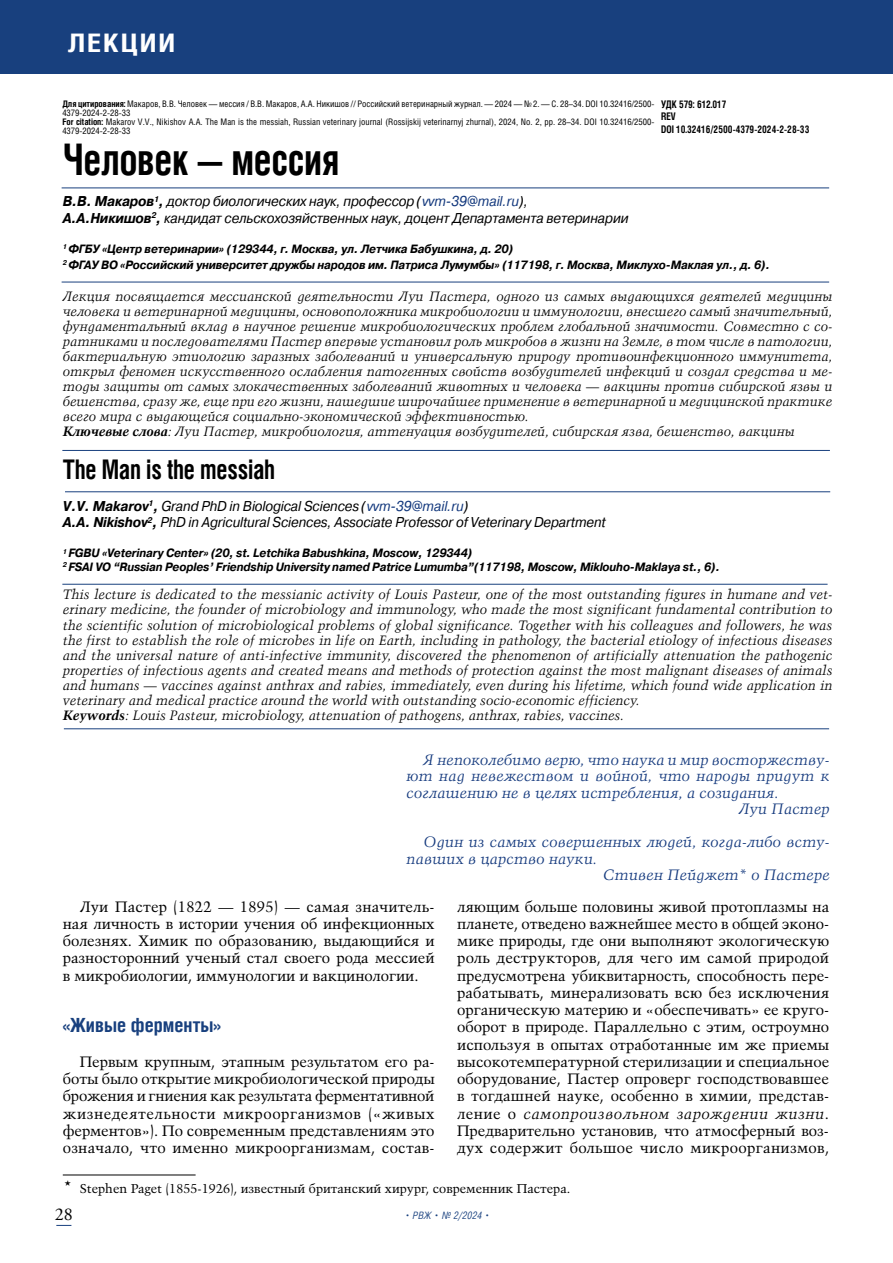
<style>
.page{position:relative;width:893px;height:1263px;background:#fff}
.page>*{position:absolute;margin:0;border:0;box-sizing:border-box;transform-origin:0 0}
.t1{font:700 43.5px "Helios Cond";letter-spacing:-.01em;color:#000;scale:.88 1}
.t2{font:700 27px "Helios Cond";letter-spacing:-.01em;color:#000;scale:.88 1}
.t3{font:700 25.5px "Helios Cond";letter-spacing:.06em;color:#fff;scale:1.17 1}
.t4{font:700 19.5px "Helios Cond";color:#18407e}
.t5{font:18px "APC Garamond C";color:#000}
.t6{font:15px/17.2px "Talisman";letter-spacing:.015em;color:#000;text-align:justify}
.t7{font:italic 15px "Talisman";color:#153a7e}
.t8{font:italic 14.25px/16.5px "Pragmatica C";letter-spacing:-.01em;color:#000;scale:.93 1}
.t9{font:italic 13.5px/15px "Talisman";color:#000}
.t10{font:12.75px "Talisman";color:#000}
.t11{font:italic 700 12px/16.5px "Pragmatica C";letter-spacing:-.01em;color:#000;scale:.93 1}
.t12{font:700 10.5px/12.6px "Helios Cond";color:#000;scale:.9 1}
.t13{font:italic 300 10.5px "Pragmatica Cond";letter-spacing:.02em;color:#18407e}
.t14{font:9px/9px "Helios Cond";color:#000}
.s1{font-weight:700}
.s2{color:#153a7e}
.s3{font-style:italic}
.s4{font-size:18px}
</style>
<div class="page">
<svg style="left:56px;top:1225px;width:15px;height:1px"></svg>
<hr style="left:62px;top:282px;width:767px;height:1px;background:#18407e">
<hr style="left:62px;top:450px;width:768px;height:1px;background:#18407e">
<hr style="left:65px;top:491px;width:765px;height:1px;background:#18407e">
<hr style="left:62px;top:584px;width:766px;height:1px;background:#18407e">
<hr style="left:64px;top:728px;width:765px;height:1px;background:#18407e">
<div style="left:0;top:0;width:893px;height:73px;background:#18407e"></div>
<hr style="left:63px;top:1174px;width:133px;height:1px;background:#000">
<hr style="left:62px;top:188px;width:767px;height:1px;background:#18407e">
<h3 class="t3" style="left:68px;top:28px;width:93px">ЛЕКЦИИ</h3>
<p class="t14" style="left:62px;top:99px;width:594px"><span class="s1">Для цитирования:</span> Макаров, В.В. Человек — мессия / В.В. Макаров, А.А. Никишов // Российский ветеринарный журнал. — 2024 — № 2. — С. 28–34. DOI 10.32416/2500- 4379-2024-2-28-33<br><span class="s1">For citation:</span> Makarov V.V., Nikishov A.A. The Man is the messiah, Russian veterinary journal (Rossijskij veterinarnyj zhurnal), 2024, No. 2, pp. 28–34. DOI 10.32416/2500- 4379-2024-2-28-33</p>
<p class="t12" style="left:661px;top:98px;width:166px">УДК 579: 612.017<br>REV<br>DOI 10.32416/2500-4379-2024-2-28-33</p>
<h1 class="t1" style="left:63px;top:133px;width:316px">Человек — мессия</h1>
<p class="t8" style="left:63px;top:193px;width:610px"><span class="s1">В.В. Макаров</span><sup>1</sup><span class="s1">,</span> доктор биологических наук, профессор (<span class="s2">vvm-39@mail.ru</span>),<br><span class="s1">А.А.Никишов</span><sup>2</sup><span class="s1">,</span> кандидат сельскохозяйственных наук, доцент Департамента ветеринарии</p>
<p class="t11" style="left:63px;top:241px;width:762px"><sup>1</sup> ФГБУ «Центр ветеринарии» (129344, г. Москва, ул. Летчика Бабушкина, д. 20)<br><sup>2</sup> ФГАУ ВО «Российский университет дружбы народов им. Патриса Лумумбы» (117198, г. Москва, Миклухо-Маклая ул., д. 6).</p>
<p class="t9" style="left:63px;top:289px;width:771px">Лекция посвящается мессианской деятельности Луи Пастера, одного из самых выдающихся деятелей медицины человека и ветеринарной медицины, основоположника микробиологии и иммунологии, внесшего самый значительный, фундаментальный вклад в научное решение микробиологических проблем глобальной значимости. Совместно с со&shy;ратниками и последователями Пастер впервые установил роль микробов в жизни на Земле, в том числе в патологии, бактериальную этиологию заразных заболеваний и универсальную природу противоинфекционного иммунитета, открыл феномен искусственного ослабления патогенных свойств возбудителей инфекций и создал средства и ме&shy;тоды защиты от самых злокачественных заболеваний животных и человека — вакцины против сибирской язвы и бешенства, сразу же, еще при его жизни, нашедшие широчайшее применение в ветеринарной и медицинской практике всего мира с выдающейся социально-экономической эффективностью.<br><span class="s1">Ключевые слова</span>: Луи Пастер, микробиология, аттенуация возбудителей, сибирская язва, бешенство, вакцины</p>
<h2 class="t2" style="left:63px;top:454px;width:243px">The Man is the messiah</h2>
<p class="t8" style="left:63px;top:498px;width:585px"><span class="s1">V.V. Makarov</span><sup>1</sup><span class="s1">,</span> Grand PhD in Biological Sciences (<span class="s2">vvm-39@mail.ru</span>)<br><span class="s1">A.A. Nikishov</span><sup>2</sup><span class="s1">,</span> PhD in Agricultural Sciences, Associate Professor of Veterinary Department</p>
<p class="t11" style="left:63px;top:547px;width:708px;line-height:13.5px"><sup>1</sup> FGBU «Veterinary Center» (20, st. Letchika Babushkina, Moscow, 129344)<br><sup>2</sup> FSAI VO “Russian Peoples’ Friendship University named Patrice Lumumba”(117198, Moscow, Miklouho-Maklaya st., 6).</p>
<p class="t9" style="left:63px;top:587px;width:771px">This lecture is dedicated to the messianic activity of Louis Pasteur, one of the most outstanding figures in humane and vet&shy;erinary medicine, the founder of microbiology and immunology, who made the most significant fundamental contribution to the scientific solution of microbiological problems of global significance. Together with his colleagues and followers, he was the first to establish the role of microbes in life on Earth, including in pathology, the bacterial etiology of infectious diseases and the universal nature of anti-infective immunity, discovered the phenomenon of artificially attenuation the pathogenic properties of infectious agents and created means and methods of protection against the most malignant diseases of animals and humans — vaccines against anthrax and rabies, immediately, even during his lifetime, which found wide application in veterinary and medical practice around the world with outstanding socio-economic efficiency.<br><span class="s1">Keywords</span>: Louis Pasteur, microbiology, attenuation of pathogens, anthrax, rabies, vaccines.</p>
<p class="t7" style="left:423px;top:751px;width:409px">Я непоколебимо верю, что наука и мир восторжеству-</p>
<p class="t7" style="left:406px;top:767px;width:426px">ют над невежеством и войной, что народы придут к</p>
<p class="t7" style="left:406px;top:784px;width:375px">соглашению не в целях истребления, а созидания.</p>
<p class="t7" style="left:739px;top:800px;width:92px">Луи Пастер</p>
<p class="t7" style="left:423px;top:833px;width:409px">Один из самых совершенных людей, когда-либо всту-</p>
<p class="t7" style="left:406px;top:850px;width:193px">павших в царство науки.</p>
<p class="t7" style="left:603px;top:866px;width:229px">Стивен Пейджет* о Пастере</p>
<p class="t6" style="left:63px;top:898px;width:373px;text-indent:17px">Луи Пастер (1822 — 1895) — самая значитель&shy;ная личность в истории учения об инфекционных болезнях. Химик по образованию, выдающийся и разносторонний ученый стал своего рода мессией в микробиологии, иммунологии и вакцинологии.</p>
<h3 class="t4" style="left:63px;top:1014px;width:160px">«Живые ферменты»</h3>
<p class="t6" style="left:63px;top:1053px;width:373px;text-indent:17px">Первым крупным, этапным результатом его ра&shy;боты было открытие микробиологической природы брожения и гниения как результата ферментативной жизнедеятельности микроорганизмов («живых ферментов»). По современным представлениям это означало, что именно микроорганизмам, состав-</p>
<p class="t6" style="left:457px;top:898px;width:374px">ляющим больше половины живой протоплазмы на планете, отведено важнейшее место в общей эконо&shy;мике природы, где они выполняют экологическую роль деструкторов, для чего им самой природой предусмотрена убиквитарность, способность пере&shy;рабатывать, минерализовать всю без исключения органическую материю и «обеспечивать» ее круго&shy;оборот в природе. Параллельно с этим, остроумно используя в опытах отработанные им же приемы высокотемпературной стерилизации и специальное оборудование, Пастер опроверг господствовавшее в тогдашней науке, особенно в химии, представ&shy;ление о <span class="s3">самопроизвольном зарождении жизни</span>.<br>Предварительно установив, что атмосферный воз&shy;дух содержит большое число микроорганизмов,</p>
<p class="t10" style="left:63px;top:1181px;width:509px"><span class="s4">*</span> Stephen Paget (1855-1926), известный британский хирург, современник Пастера.</p>
<h3 class="t5" style="left:55px;top:1204px;width:19px">28</h3>
<p class="t13" style="left:405px;top:1209px;width:86px">• РВЖ • № 2/2024 •</p>
</div>
